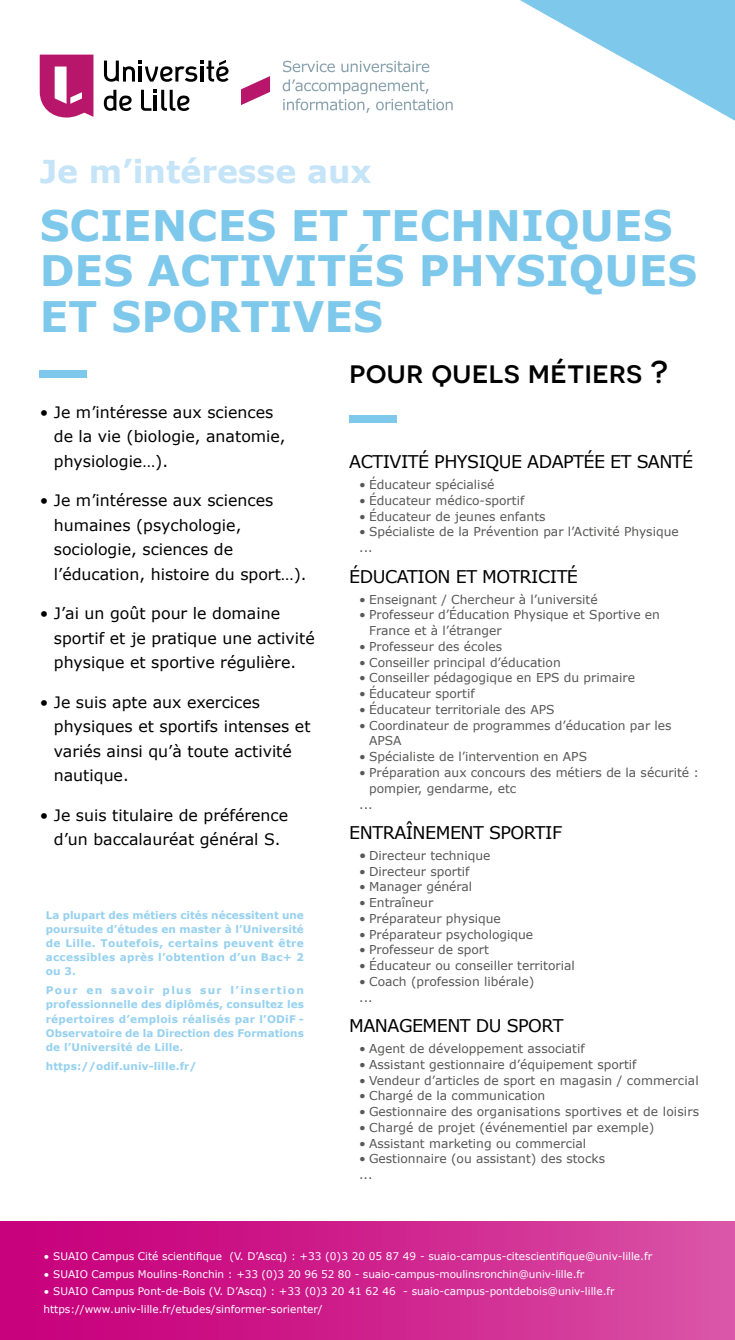
<style>
.page{position:relative;width:735px;height:1340px;background:#fff}
.page>*{position:absolute;margin:0;border:0;box-sizing:border-box;transform-origin:0 0}
.t1{font:700 42px/45.5px "Verdana";color:#7ec8ec}
.t2{font:500 31.5px "Novecentosanswide";color:#000}
.t3{font:700 31.5px "Verdana";color:#c5e4f7}
.t4{font:17.5px "Verdana";letter-spacing:-.03em;color:#000}
.t5{font:15.75px/24.5px "Verdana";color:#000}
.t6{font:12.25px/15.8px "Verdana";color:#575756}
.t7{font:700 10.5px/14px "Verdana";letter-spacing:.01em;color:#96d1ef;text-align:justify}
.t8{font:10.5px/17.5px "Verdana";color:#fff}
.s1{font-size:13.12px}
.s2{font-family:"Lato"}
</style>
<div class="page">
<svg style="left:520px;top:0;width:214px;height:120px"></svg>
<div style="left:0;top:1221px;width:734px;height:118px;background:linear-gradient(to right,#c60078,#d951a5)"></div>
<svg style="left:241px;top:76px;width:29px;height:29px"></svg>
<svg style="left:283px;top:61px;width:51px;height:11px"></svg>
<svg style="left:341px;top:61px;width:88px;height:11px"></svg>
<svg style="left:282px;top:79px;width:170px;height:34px"></svg>
<svg style="left:40px;top:55px;width:53px;height:62px"></svg>
<svg style="left:104px;top:90px;width:28px;height:21px"></svg>
<svg style="left:141px;top:90px;width:48px;height:21px"></svg>
<svg style="left:104px;top:60px;width:124px;height:22px"></svg>
<div style="left:40px;top:370px;width:47px;height:8px;background:#7ec8ec"></div>
<div style="left:349px;top:415px;width:47px;height:8px;background:#7ec8ec"></div>
<h2 class="t3" style="left:40px;top:149px;width:333px">Je m’intéresse aux</h2>
<h1 class="t1" style="left:40px;top:202px;width:658px">SCIENCES ET TECHNIQUES<br>DES ACTIVITÉS PHYSIQUES<br>ET SPORTIVES</h1>
<p class="t5" style="left:54px;top:399px;width:233px;text-indent:-14px">• Je m’intéresse aux sciences de la vie (biologie, anatomie, physiologie…).</p>
<p class="t5" style="left:54px;top:488px;width:254px;text-indent:-14px">• Je m’intéresse aux sciences humaines (psychologie, sociologie, sciences de l’éducation, histoire du sport…).</p>
<p class="t5" style="left:54px;top:601px;width:262px;text-indent:-14px">• J’ai un goût pour le domaine sportif et je pratique une activité physique et sportive régulière.</p>
<p class="t5" style="left:54px;top:689px;width:258px;text-indent:-14px">• Je suis apte aux exercices physiques et sportifs intenses et variés ainsi qu’à toute activité nautique.</p>
<p class="t5" style="left:40px;top:802px;width:250px;text-align:center">• Je suis titulaire de préférence d’un baccalauréat général S.</p>
<p class="t7" style="left:46px;top:908px;width:259px">La plupart des métiers cités nécessitent une poursuite d’études en master à l’Université de Lille. Toutefois, certains peuvent être accessibles après l’obtention d’un Bac+ 2 ou 3.</p>
<p class="t7" style="left:46px;top:982px;width:259px">Pour en savoir plus sur l’insertion professionnelle des diplômés, consultez les répertoires d’emplois réalisés par l’ODiF - Observatoire de la Direction des Formations de l’Université de Lille.</p>
<p class="t7" style="left:46px;top:1058px;width:152px">https://odif.univ-lille.fr/</p>
<h2 class="t2" style="left:349px;top:353px;width:320px">pour quels métiers ?</h2>
<h3 class="t4" style="left:349px;top:450px;width:345px">ACTIVITÉ PHYSIQUE ADAPTÉE ET SANTÉ</h3>
<p class="t6" style="left:359px;top:477px;width:137px">• Éducateur spécialisé</p>
<p class="t6" style="left:359px;top:492px;width:166px">• Éducateur médico-sportif</p>
<p class="t6" style="left:359px;top:508px;width:188px">• Éducateur de jeunes enfants</p>
<p class="t6" style="left:359px;top:524px;width:321px">• Spécialiste de la Prévention par l’Activité Physique ...</p>
<h3 class="t4" style="left:349px;top:564px;width:230px">ÉDUCATION ET MOTRICITÉ</h3>
<p class="t6" style="left:359px;top:591px;width:240px">• Enseignant / Chercheur à l’université</p>
<p class="t6" style="left:369px;top:607px;width:292px;text-indent:-10px">• Professeur d’Éducation Physique et Sportive en<br>France et à l’étranger</p>
<p class="t6" style="left:359px;top:638px;width:144px">• Professeur des écoles</p>
<p class="t6" style="left:359px;top:654px;width:203px">• Conseiller principal d’éducation</p>
<p class="t6" style="left:359px;top:670px;width:277px">• Conseiller pédagogique en EPS du primaire</p>
<p class="t6" style="left:359px;top:685px;width:117px">• Éducateur sportif</p>
<p class="t6" style="left:359px;top:701px;width:197px">• Éducateur territoriale des APS</p>
<p class="t6" style="left:369px;top:717px;width:304px;text-indent:-10px">• Coordinateur de programmes d’éducation par les<br>APSA</p>
<p class="t6" style="left:359px;top:748px;width:229px">• Spécialiste de l’intervention en APS</p>
<p class="t6" style="left:359px;top:764px;width:341px">• Préparation aux concours des métiers de la sécurité :</p>
<p class="t6" style="left:369px;top:780px;width:148px">pompier, gendarme, etc</p>
<p class="t6" style="left:359px;top:796px;width:15px">...</p>
<h3 class="t4" style="left:349px;top:820px;width:214px">ENTRAÎNEMENT SPORTIF</h3>
<p class="t6" style="left:359px;top:847px;width:133px"><span class="s1">•</span> Directeur technique</p>
<p class="t6" style="left:359px;top:863px;width:112px">• Directeur sportif</p>
<p class="t6" style="left:359px;top:878px;width:114px">• Manager général</p>
<p class="t6" style="left:359px;top:894px;width:76px">• Entraîneur</p>
<p class="t6" style="left:359px;top:910px;width:143px">• Préparateur physique</p>
<p class="t6" style="left:359px;top:926px;width:175px">• Préparateur psychologique</p>
<p class="t6" style="left:359px;top:941px;width:131px">• Professeur de sport</p>
<p class="t6" style="left:359px;top:957px;width:217px">• Éducateur ou conseiller territorial</p>
<p class="t6" style="left:359px;top:973px;width:177px">• Coach (profession libérale) ...</p>
<h3 class="t4" style="left:349px;top:1013px;width:215px">MANAGEMENT DU SPORT</h3>
<p class="t6" style="left:359px;top:1040px;width:227px">• Agent de développement associatif</p>
<p class="t6" style="left:359px;top:1056px;width:279px">• Assistant gestionnaire d’équipement sportif</p>
<p class="t6" style="left:359px;top:1072px;width:341px">• Vendeur d’articles de sport en magasin / commercial</p>
<p class="t6" style="left:359px;top:1087px;width:187px">• Chargé de la communication</p>
<p class="t6" style="left:359px;top:1103px;width:341px">• Gestionnaire des organisations sportives et de loisirs</p>
<p class="t6" style="left:359px;top:1119px;width:296px">• Chargé de projet (événementiel par exemple)</p>
<p class="t6" style="left:359px;top:1135px;width:228px">• Assistant marketing ou commercial</p>
<p class="t6" style="left:359px;top:1150px;width:247px">• Gestionnaire (ou assistant) des stocks ...</p>
<p class="t8" style="left:43px;top:1247px;width:610px"><span class="s2">•</span> SUAIO Campus Cité scientifique (V. D’Ascq) : +33 (0)3 20 05 87 49 - suaio-campus-citescientifique@univ-lille.fr</p>
<p class="t8" style="left:43px;top:1264px;width:542px"><span class="s2">•</span> SUAIO Campus Moulins-Ronchin : +33 (0)3 20 96 52 80 - suaio-campus-moulinsronchin@univ-lille.fr</p>
<p class="t8" style="left:43px;top:1282px;width:572px"><span class="s2">•</span> SUAIO Campus Pont-de-Bois (V. D’Ascq) : +33 (0)3 20 41 62 46 - suaio-campus-pontdebois@univ-lille.fr https://www.univ-lille.fr/etudes/sinformer-sorienter/</p>
</div>
